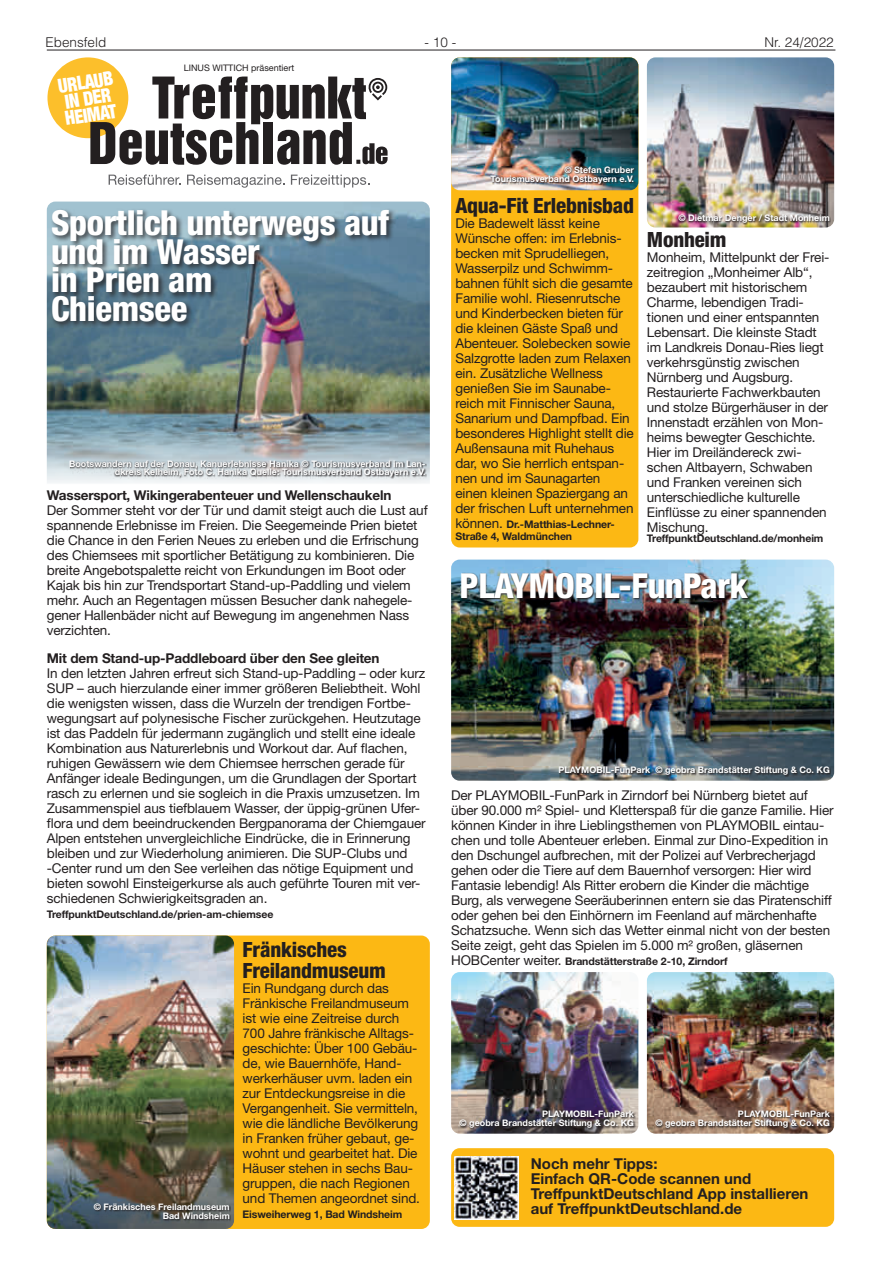
<style>
.page{position:relative;width:881px;height:1263px;background:#fff}
.page>*{position:absolute;margin:0;border:0;box-sizing:border-box;transform-origin:0 0}
.t1{font:800 condensed 34.5px/28.5px "Helvetica Neue LT";letter-spacing:-.01em;color:#fff}
.t2{font:800 condensed 21px/21px "Helvetica Neue LT";letter-spacing:-.01em;color:#231f20}
.t3{font:900 condensed 19.5px/16.5px "Helvetica Neue";color:#fff;scale:.9 1}
.t4{font:700 15px/15px "Helvetica Neue LT";color:#231f20}
.t5{font:13.5px/15px "Helvetica Neue LT";letter-spacing:-.01em;color:#231f20}
.t6{font:700 13.5px "Helvetica Neue LT";letter-spacing:-.01em;color:#231f20}
.t7{font:300 13.5px "Helvetica LT";color:#231f20}
.t8{font:700 10.5px/12px "Helvetica Neue LT";letter-spacing:-.01em;color:#231f20}
.t9{font:700 9px/9px "Helvetica Neue LT";color:#fff;text-align:right}
.t10{font:9px "Helvetica Neue LT";color:#231f20}
.s1{font-weight:400;font-size:13.5px}
</style>
<div class="page">
<hr style="left:47px;top:50px;width:788px;height:1px;background:#231f20">
<div style="left:47px;top:57px;width:81px;height:81px;background:#fcbf2b;border-radius:50%"></div>
<svg style="left:109px;top:174px;width:72px;height:11px"></svg>
<svg style="left:187px;top:175px;width:97px;height:13px"></svg>
<svg style="left:291px;top:175px;width:78px;height:12px"></svg>
<svg style="left:90px;top:77px;width:297px;height:88px"></svg>
<div style="left:451px;top:1148px;width:382px;height:79px;background:#fcb814;border-radius:9px"></div>
<img style="left:454px;top:1156px;width:64px;height:64px">
<img style="left:47px;top:202px;width:382px;height:203px">
<img style="left:47px;top:405px;width:382px;height:78px">
<div style="left:51px;top:208px;width:345px;height:120px;background:#231f20;opacity:.75"></div>
<svg style="left:70px;top:461px;width:356px;height:17px;background:#9da2a5"></svg>
<img style="left:451px;top:560px;width:382px;height:221px">
<svg style="left:559px;top:767px;width:271px;height:10px;background:#525c61"></svg>
<img style="left:461px;top:572px;width:288px;height:29px">
<img style="left:451px;top:972px;width:187px;height:162px">
<img style="left:646px;top:972px;width:187px;height:162px">
<svg style="left:460px;top:1111px;width:175px;height:18px;background:#524b50"></svg>
<svg style="left:655px;top:1111px;width:176px;height:18px;background:#7c6353"></svg>
<div style="left:47px;top:935px;width:382px;height:294px;background:#fcb814;border-radius:9px"></div>
<img style="left:47px;top:935px;width:187px;height:294px">
<svg style="left:94px;top:1204px;width:137px;height:17px;background:#464b4d"></svg>
<div style="left:451px;top:57px;width:187px;height:490px;background:#fcb814;border-radius:9px"></div>
<img style="left:451px;top:57px;width:187px;height:133px">
<img style="left:490px;top:167px;width:145px;height:18px">
<img style="left:646px;top:57px;width:187px;height:170px">
<svg style="left:678px;top:215px;width:152px;height:9px"></svg>
<p class="t7" style="left:45px;top:34px;width:62px">Ebensfeld</p>
<p class="t7" style="left:424px;top:34px;width:33px">- 10 -</p>
<p class="t7" style="left:764px;top:34px;width:71px">Nr. 24/2022</p>
<p class="t10" style="left:184px;top:62px;width:112px">LINUS WITTICH präsentiert</p>
<h3 class="t3" style="left:57px;top:77px;width:63px;rotate:-9deg">URLAUB<br>IN DER<br>HEIMAT</h3>
<h1 class="t1" style="left:51px;top:208px;width:339px">Sportlich unterwegs auf und im Wasser<br>in Prien am<br>Chiemsee</h1>
<p class="t9" style="left:69px;top:460px;width:358px;line-height:7.8px">Bootswandern auf der Donau, Kanuerlebnisse Hanika © Tourismusverband im Lan&shy;dkreis Kelheim, Foto C. Hanika Quelle: Tourismusverband Ostbayern e.V.</p>
<p class="t6" style="left:47px;top:487px;width:346px">Wassersport, Wikingerabenteuer und Wellenschaukeln</p>
<p class="t5" style="left:47px;top:503px;width:382px">Der Sommer steht vor der Tür und damit steigt auch die Lust auf spannende Erlebnisse im Freien. Die Seegemeinde Prien bietet die Chance in den Ferien Neues zu erleben und die Erfrischung des Chiemsees mit sportlicher Betätigung zu kombinieren. Die breite Angebotspalette reicht von Erkundungen im Boot oder Kajak bis hin zur Trendsportart Stand-up-Paddling und vielem mehr. Auch an Regentagen müssen Besucher dank nahegele&shy;gener Hallenbäder nicht auf Bewegung im angenehmen Nass verzichten.</p>
<p class="t6" style="left:47px;top:650px;width:334px">Mit dem Stand-up-Paddleboard über den See gleiten</p>
<p class="t5" style="left:47px;top:665px;width:380px">In den letzten Jahren erfreut sich Stand-up-Paddling – oder kurz SUP – auch hierzulande einer immer größeren Beliebtheit. Wohl die wenigsten wissen, dass die Wurzeln der trendigen Fortbe&shy;wegungsart auf polynesische Fischer zurückgehen. Heutzutage ist das Paddeln für jedermann zugänglich und stellt eine ideale Kombination aus Naturerlebnis und Workout dar. Auf flachen, ruhigen Gewässern wie dem Chiemsee herrschen gerade für Anfänger ideale Bedingungen, um die Grundlagen der Sportart rasch zu erlernen und sie sogleich in die Praxis umzusetzen. Im Zusammenspiel aus tiefblauem Wasser, der üppig-grünen Ufer&shy;flora und dem beeindruckenden Bergpanorama der Chiemgauer Alpen entstehen unvergleichliche Eindrücke, die in Erinnerung bleiben und zur Wiederholung animieren. Die SUP-Clubs und -Center rund um den See verleihen das nötige Equipment und bieten sowohl Einsteigerkurse als auch geführte Touren mit ver&shy;schiedenen Schwierigkeitsgraden an.</p>
<p class="t8" style="left:47px;top:908px;width:228px">TreffpunktDeutschland.de/prien-am-chiemsee</p>
<p class="t9" style="left:94px;top:1202px;width:137px">© Fränkisches Freilandmuseum<br>Bad Windsheim</p>
<h2 class="t2" style="left:242px;top:938px;width:145px">Fränkisches<br>Freilandmuseum</h2>
<p class="t5" style="left:242px;top:980px;width:179px">Ein Rundgang durch das<br>Fränkische Freilandmuseum ist wie eine Zeitreise durch<br>700 Jahre fränkische Alltags&shy;geschichte: Über 100 Gebäu&shy;de, wie Bauernhöfe, Hand&shy;werkerhäuser uvm. laden ein zur Entdeckungsreise in die<br>Vergangenheit. Sie vermitteln, wie die ländliche Bevölkerung in Franken früher gebaut, ge&shy;wohnt und gearbeitet hat. Die<br>Häuser stehen in sechs Bau&shy;gruppen, die nach Regionen und Themen angeordnet sind.</p>
<p class="t8" style="left:242px;top:1208px;width:161px">Eisweiherweg 1, Bad Windsheim</p>
<p class="t9" style="left:490px;top:165px;width:145px">© Stefan Gruber<br>Tourismusverband Ostbayern e.V.</p>
<h2 class="t2" style="left:455px;top:194px;width:180px">Aqua-Fit Erlebnisbad</h2>
<p class="t5" style="left:455px;top:215px;width:180px">Die Badewelt lässt keine<br>Wünsche offen: im Erlebnis&shy;becken mit Sprudelliegen,<br>Wasserpilz und Schwimm&shy;bahnen fühlt sich die gesamte<br>Familie wohl. Riesenrutsche und Kinderbecken bieten für die kleinen Gäste Spaß und<br>Abenteuer. Solebecken sowie<br>Salzgrotte laden zum Relaxen ein. Zusätzliche Wellness genießen Sie im Saunabe&shy;reich mit Finnischer Sauna,<br>Sanarium und Dampfbad. Ein besonderes Highlight stellt die<br>Außensauna mit Ruhehaus dar, wo Sie herrlich entspan&shy;nen und im Saunagarten einen kleinen Spaziergang an der frischen Luft unternehmen</p>
<p class="t8" style="left:455px;top:518px;width:161px"><span class="s1">können.</span> Dr.-Matthias-Lechner-<br>Straße 4, Waldmünchen</p>
<p class="t9" style="left:678px;top:213px;width:153px">© Dietmar Denger / Stadt Monheim</p>
<h2 class="t2" style="left:646px;top:228px;width:81px">Monheim</h2>
<p class="t5" style="left:646px;top:249px;width:184px">Monheim, Mittelpunkt der Frei&shy;zeitregion „Monheimer Alb“, bezaubert mit historischem<br>Charme, lebendigen Tradi&shy;tionen und einer entspannten<br>Lebensart. Die kleinste Stadt im Landkreis Donau-Ries liegt verkehrsgünstig zwischen<br>Nürnberg und Augsburg.<br>Restaurierte Fachwerkbauten und stolze Bürgerhäuser in der<br>Innenstadt erzählen von Mon&shy;heims bewegter Geschichte.<br>Hier im Dreiländereck zwi&shy;schen Altbayern, Schwaben und Franken vereinen sich unterschiedliche kulturelle<br>Einflüsse zu einer spannenden<br>Mischung.</p>
<p class="t8" style="left:646px;top:532px;width:178px">TreffpunktDeutschland.de/monheim</p>
<h1 class="t1" style="left:459px;top:571px;width:289px">PLAYMOBIL-FunPark</h1>
<p class="t9" style="left:558px;top:765px;width:273px">PLAYMOBIL-FunPark © geobra Brandstätter Stiftung &amp; Co. KG</p>
<p class="t5" style="left:451px;top:787px;width:384px">Der PLAYMOBIL-FunPark in Zirndorf bei Nürnberg bietet auf über 90.000 m² Spiel- und Kletterspaß für die ganze Familie. Hier können Kinder in ihre Lieblingsthemen von PLAYMOBIL eintau&shy;chen und tolle Abenteuer erleben. Einmal zur Dino-Expedition in den Dschungel aufbrechen, mit der Polizei auf Verbrecherjagd gehen oder die Tiere auf dem Bauernhof versorgen: Hier wird Fantasie lebendig! Als Ritter erobern die Kinder die mächtige Burg, als verwegene Seeräuberinnen entern sie das Piratenschiff oder gehen bei den Einhörnern im Feenland auf märchenhafte Schatzsuche. Wenn sich das Wetter einmal nicht von der besten Seite zeigt, geht das Spielen im 5.000 m² großen, gläsernen</p>
<p class="t8" style="left:451px;top:955px;width:278px"><span class="s1">HOBCenter weiter.</span> Brandstätterstraße 2-10, Zirndorf</p>
<p class="t9" style="left:459px;top:1109px;width:176px">PLAYMOBIL-FunPark<br>© geobra Brandstätter Stiftung &amp; Co. KG</p>
<p class="t9" style="left:655px;top:1109px;width:176px">PLAYMOBIL-FunPark<br>© geobra Brandstätter Stiftung &amp; Co. KG</p>
<p class="t4" style="left:530px;top:1155px;width:279px">Noch mehr Tipps:<br>Einfach QR-Code scannen und<br>TreffpunktDeutschland App installieren auf TreffpunktDeutschland.de</p>
</div>
